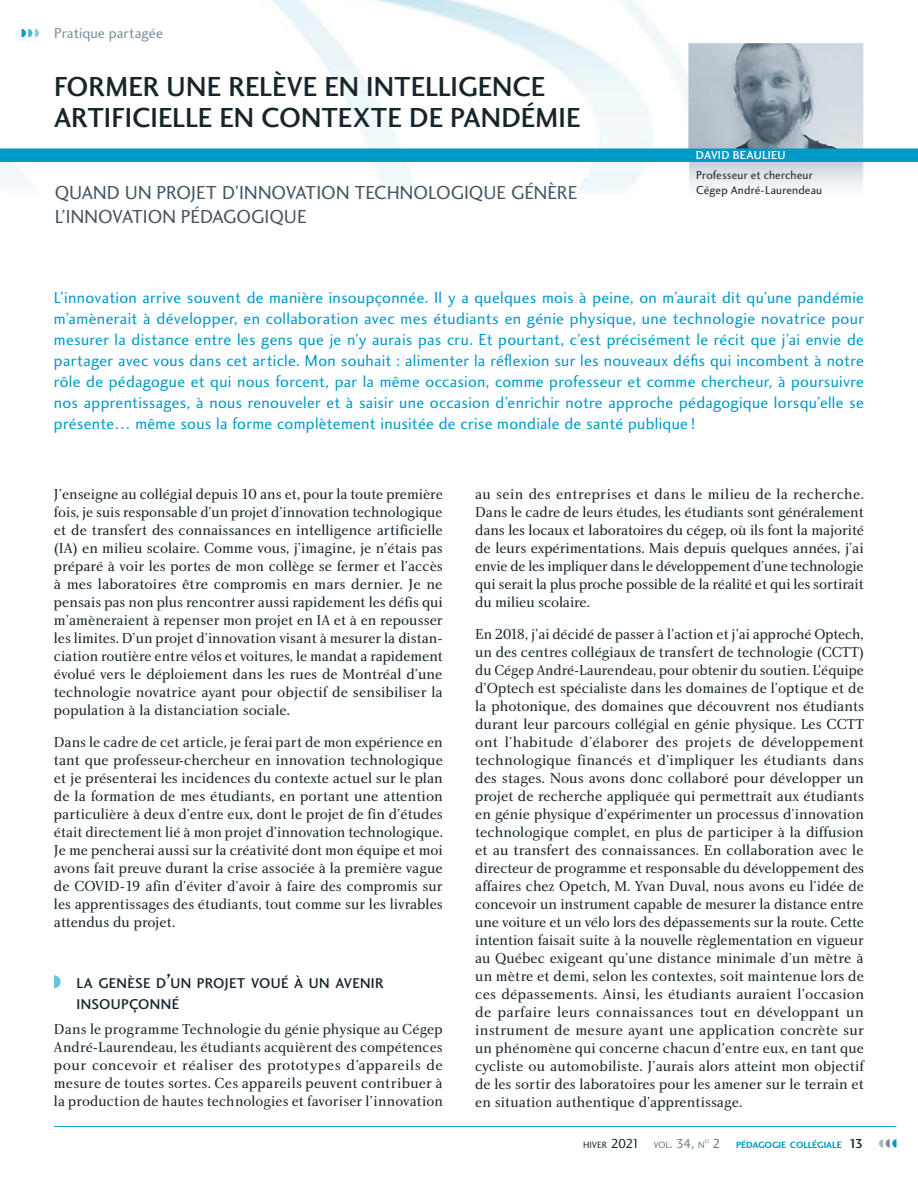
<style>
.page{position:relative;width:918px;height:1188px;background:#fff}
.page>*{position:absolute;margin:0;border:0;box-sizing:border-box;transform-origin:0 0}
.Article__OK{font:28.5px/31.5px "Charlotte Sans Medium Plain";color:#17252d}
.Article__OK-2{font:19.5px/24px "Charlotte Sans Book Plain";color:#435662}
.Intro__OK{font:16.5px/21px "Charlotte Sans Book Plain";letter-spacing:.02em;color:#009ac7;text-align:justify}
.Article__OK-3{font:15px/18px "Charlotte Book Plain";color:#17252d;text-align:justify}
.t1{font:15px "Charlotte Sans Book Plain";letter-spacing:.005em;color:#7d8e9a}
.SousTitre__OK{font:14.7px/21px "Charlotte Sans Medium Plain";letter-spacing:.02em;color:#17252d}
.Photo{font:12px "Charlotte Sans Book Plain";letter-spacing:.01em;color:#17252d}
.Photo-2{font:12px "Charlotte Sans Medium Plain";letter-spacing:.02em;color:#fff}
.t2{font:9.45px "Charlotte Sans Bold Plain";color:#009ac7}
.t3{font:9.45px "Charlotte Sans Book Plain";color:#17252d}
.t4{font:5.55px "Charlotte Sans Book Plain";color:#697b88}
.s1{font-size:21px}
.s2{font-size:13.5px}
.s3{color:#697b88}
.s4{font-size:13.5px;color:#697b88}
.s5{font-family:"Charlotte Sans Book Plain";font-size:13.5px;color:#697b88}
.s6{font-family:"Charlotte Sans Medium Plain";font-size:13.5px;color:#17252d}
</style>
<div class="page">
<svg style="left:879px;top:1139px;width:17px;height:9px"></svg>
<hr style="left:54px;top:1126px;width:842px;height:1px;background:#009ac7">
<img style="left:688px;top:43px;width:175px;height:105px">
<div style="left:689px;top:161px;width:174px;height:40px;background:linear-gradient(to bottom,#c8d2d9,#fff)"></div>
<div style="left:688px;top:161px;width:175px;height:40px;border:1px solid #fff"></div>
<svg style="left:0;top:148px;width:918px;height:14px;background:#089cc8"></svg>
<svg style="left:54px;top:975px;width:7px;height:13px"></svg>
<svg style="left:22px;top:29px;width:17px;height:8px"></svg>
<p class="t1" style="left:54px;top:24px;width:110px">Pratique partagée</p>
<p class="Article__OK" style="left:54px;top:70px;width:528px">FORMER UNE RELÈVE EN INTELLIGENCE<br>ARTIFICIELLE EN CONTEXTE DE PANDÉMIE</p>
<p class="Article__OK-2" style="left:55px;top:180px;width:524px">QUAND UN PROJET D’INNOVATION TECHNOLOGIQUE GÉNÈRE<br>L’INNOVATION PÉDAGOGIQUE</p>
<p class="Photo-2" style="left:696px;top:148px;width:91px">DAVID BEAULIEU</p>
<p class="Photo" style="left:696px;top:167px;width:118px">Professeur et chercheur</p>
<p class="Photo" style="left:696px;top:182px;width:128px">Cégep André-Laurendeau</p>
<p class="Intro__OK" style="left:54px;top:286px;width:812px">L’innovation arrive souvent de manière insoupçonnée. Il y a quelques mois à peine, on m’aurait dit qu’une pandémie m’amènerait à développer, en collaboration avec mes étudiants en génie physique, une technologie novatrice pour mesurer la distance entre les gens que je n’y aurais pas cru. Et pourtant, c’est précisément le récit que j’ai envie de partager avec vous dans cet article. Mon souhait : alimenter la réflexion sur les nouveaux défis qui incombent à notre rôle de pédagogue et qui nous forcent, par la même occasion, comme professeur et comme chercheur, à poursuivre nos apprentissages, à nous renouveler et à saisir une occasion d’enrichir notre approche pédagogique lorsqu’elle se présente… même sous la forme complètement inusitée de crise mondiale de santé publique !</p>
<p class="Article__OK-3" style="left:54px;top:485px;width:390px">J’enseigne au collégial depuis 10 ans et, pour la toute première fois, je suis responsable d’un projet d’innovation technologique et de transfert des connaissances en intelligence artificielle (IA) en milieu scolaire. Comme vous, j’imagine, je n’étais pas préparé à voir les portes de mon collège se fermer et l’accès à mes laboratoires être compromis en mars dernier. Je ne pensais pas non plus rencontrer aussi rapidement les défis qui m’amèneraient à repenser mon projet en IA et à en repousser les limites. D’un projet d’innovation visant à mesurer la distan&shy;ciation routière entre vélos et voitures, le mandat a rapidement évolué vers le déploiement dans les rues de Montréal d’une technologie novatrice ayant pour objectif de sensibiliser la population à la distanciation sociale.</p>
<p class="Article__OK-3" style="left:54px;top:733px;width:391px">Dans le cadre de cet article, je ferai part de mon expérience en tant que professeur-chercheur en innovation technologique et je présenterai les incidences du contexte actuel sur le plan de la formation de mes étudiants, en portant une attention particulière à deux d’entre eux, dont le projet de fin d’études était directement lié à mon projet d’innovation technologique.<br>Je me pencherai aussi sur la créativité dont mon équipe et moi avons fait preuve durant la crise associée à la première vague de COVID-19 afin d’éviter d’avoir à faire des compromis sur les apprentissages des étudiants, tout comme sur les livrables attendus du projet.</p>
<p class="SousTitre__OK" style="left:77px;top:973px;width:309px">LA GENÈSE D<span class="s1">’</span>UN PROJET VOUÉ À UN AVENIR<br>INSOUPÇONNÉ</p>
<p class="Article__OK-3" style="left:54px;top:1020px;width:390px">Dans le programme Technologie du génie physique au Cégep André-Laurendeau, les étudiants acquièrent des compétences pour concevoir et réaliser des prototypes d’appareils de mesure de toutes sortes. Ces appareils peuvent contribuer à la production de hautes technologies et favoriser l’innovation</p>
<p class="Article__OK-3" style="left:475px;top:485px;width:390px">au sein des entreprises et dans le milieu de la recherche.<br>Dans le cadre de leurs études, les étudiants sont généralement dans les locaux et laboratoires du cégep, où ils font la majorité de leurs expérimentations. Mais depuis quelques années, j’ai envie de les impliquer dans le développement d’une technologie qui serait la plus proche possible de la réalité et qui les sortirait du milieu scolaire.</p>
<p class="Article__OK-3" style="left:475px;top:625px;width:391px">En 2018, j’ai décidé de passer à l’action et j’ai approché Optech, un des centres collégiaux de transfert de technologie (CCTT) du Cégep André-Laurendeau, pour obtenir du soutien. L’équipe d’Optech est spécialiste dans les domaines de l’optique et de la photonique, des domaines que découvrent nos étudiants durant leur parcours collégial en génie physique. Les CCTT ont l’habitude d’élaborer des projets de développement technologique financés et d’impliquer les étudiants dans des stages. Nous avons donc collaboré pour développer un projet de recherche appliquée qui permettrait aux étudiants en génie physique d’expérimenter un processus d’innovation technologique complet, en plus de participer à la diffusion et au transfert des connaissances. En collaboration avec le directeur de programme et responsable du développement des affaires chez Opetch, M. Yvan Duval, nous avons eu l’idée de concevoir un instrument capable de mesurer la distance entre une voiture et un vélo lors des dépassements sur la route. Cette intention faisait suite à la nouvelle règlementation en vigueur au Québec exigeant qu’une distance minimale d’un mètre à un mètre et demi, selon les contextes, soit maintenue lors de ces dépassements. Ainsi, les étudiants auraient l’occasion de parfaire leurs connaissances tout en développant un instrument de mesure ayant une application concrète sur un phénomène qui concerne chacun d'entre eux, en tant que cycliste ou automobiliste. J’aurais alors atteint mon objectif de les sortir des laboratoires pour les amener sur le terrain et en situation authentique d’apprentissage.</p>
<p class="t3" style="left:583px;top:1139px;width:123px">HIVER <span class="s2">2021</span> <span class="s3">VOL</span><span class="s4">. 34,</span> <span class="s3">N</span></p>
<p class="t4" style="left:705px;top:1138px;width:6px">O</p>
<p class="t2" style="left:713px;top:1139px;width:152px"><span class="s5">2</span> PÉDAGOGIE COLLÉGIALE <span class="s6">13</span></p>
</div>
